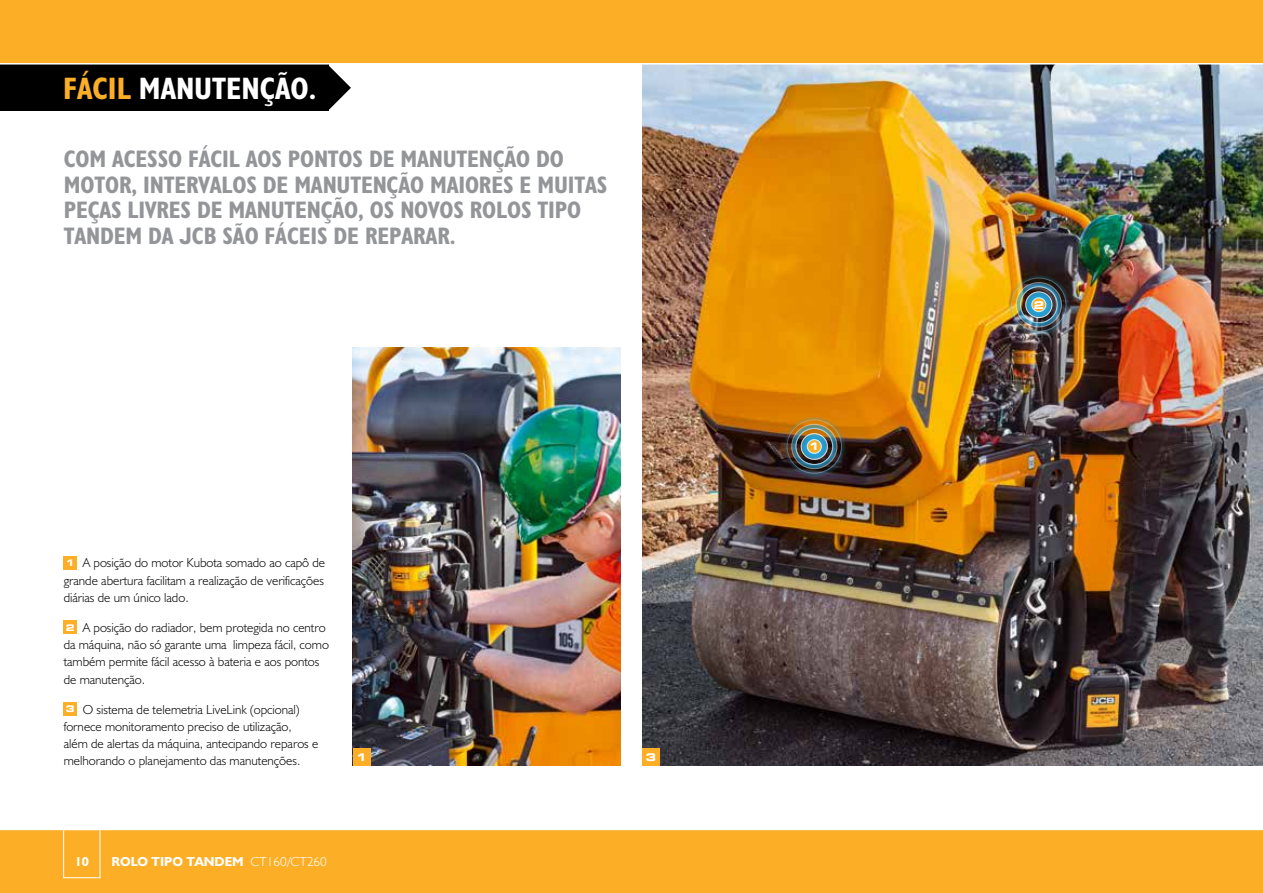
<style>
.page{position:relative;width:1263px;height:893px;background:#fff}
.page>*{position:absolute;margin:0;border:0;box-sizing:border-box;transform-origin:0 0}
.t1{font:31.2px "JCB Bold Condensed";color:#fff}
.t2{font:24px/25.5px "JCB Bold Condensed";letter-spacing:-.005em;color:#939598}
.t3{font:13.2px/17.2px "JCB Light";color:#000}
.t4{font:700 13.2px "JCB Euro";color:#fff}
.t5{font:700 expanded 10.5px "Square 721 BT";color:#fff}
.s1{color:#fcaf26}
.s2{font-family:"Square 721 BT";font-weight:700;font-stretch:expanded;font-size:9.15px;color:#fff}
.s3{font-weight:300}
</style>
<div class="page">
<img style="left:642px;top:65px;width:621px;height:700px">
<svg style="left:328px;top:65px;width:23px;height:45px"></svg>
<div style="left:0;top:54px;width:328px;height:57px;background:#000"></div>
<div style="left:64px;top:556px;width:13px;height:13px;background:#fcaf26"></div>
<div style="left:64px;top:621px;width:13px;height:13px;background:#fcaf26"></div>
<div style="left:64px;top:702px;width:13px;height:14px;background:#fcaf26"></div>
<img style="left:353px;top:347px;width:268px;height:418px">
<div style="left:353px;top:748px;width:17px;height:17px;background:#fcaf26"></div>
<div style="left:642px;top:748px;width:17px;height:17px;background:#fcaf26"></div>
<img style="left:782px;top:415px;width:64px;height:63px">
<img style="left:1006px;top:273px;width:65px;height:63px">
<div style="left:0;top:0;width:1263px;height:64px;background:#fcaf26"></div>
<hr style="left:0;top:63px;width:1263px;height:2px;background:#fff">
<div style="left:0;top:829px;width:1263px;height:64px;background:#fcaf26"></div>
<div style="left:63px;top:829px;width:37px;height:49px;border:1px solid #fff"></div>
<hr style="left:0;top:828px;width:1263px;height:2px;background:#fff">
<h1 class="t1" style="left:63px;top:69px;width:254px"><span class="s1">FÁCIL</span> MANUTENÇÃO.</h1>
<h2 class="t2" style="left:64px;top:146px;width:545px">COM ACESSO FÁCIL AOS PONTOS DE MANUTENÇÃO DO MOTOR, INTERVALOS DE MANUTENÇÃO MAIORES E MUITAS PEÇAS LIVRES DE MANUTENÇÃO, OS NOVOS ROLOS TIPO TANDEM DA JCB SÃO FÁCEIS DE REPARAR.</h2>
<p class="t3" style="left:64px;top:554px;width:263px;text-align:justify"><span class="s2">1</span> A posição do motor Kubota somado ao capô de grande abertura facilitam a realização de verificações diárias de um único lado.</p>
<p class="t3" style="left:64px;top:618px;width:267px"><span class="s2">2</span> A posição do radiador, bem protegida no centro da máquina, não só garante uma limpeza fácil, como também permite fácil acesso à bateria e aos pontos de manutenção.</p>
<p class="t3" style="left:64px;top:700px;width:256px"><span class="s2">3</span> O sistema de telemetria LiveLink (opcional) fornece monitoramento preciso de utilização, além de alertas da máquina, antecipando reparos e melhorando o planejamento das manutenções.</p>
<p class="t5" style="left:356px;top:751px;width:12px">1</p>
<p class="t5" style="left:646px;top:751px;width:12px">3</p>
<p class="t4" style="left:75px;top:853px;width:16px">10</p>
<p class="t4" style="left:112px;top:853px;width:217px">ROLO TIPO TANDEM <span class="s3">CT160/CT260</span></p>
<p class="t5" style="left:809px;top:440px;width:12px">1</p>
<p class="t5" style="left:1034px;top:298px;width:12px">2</p>
</div>
